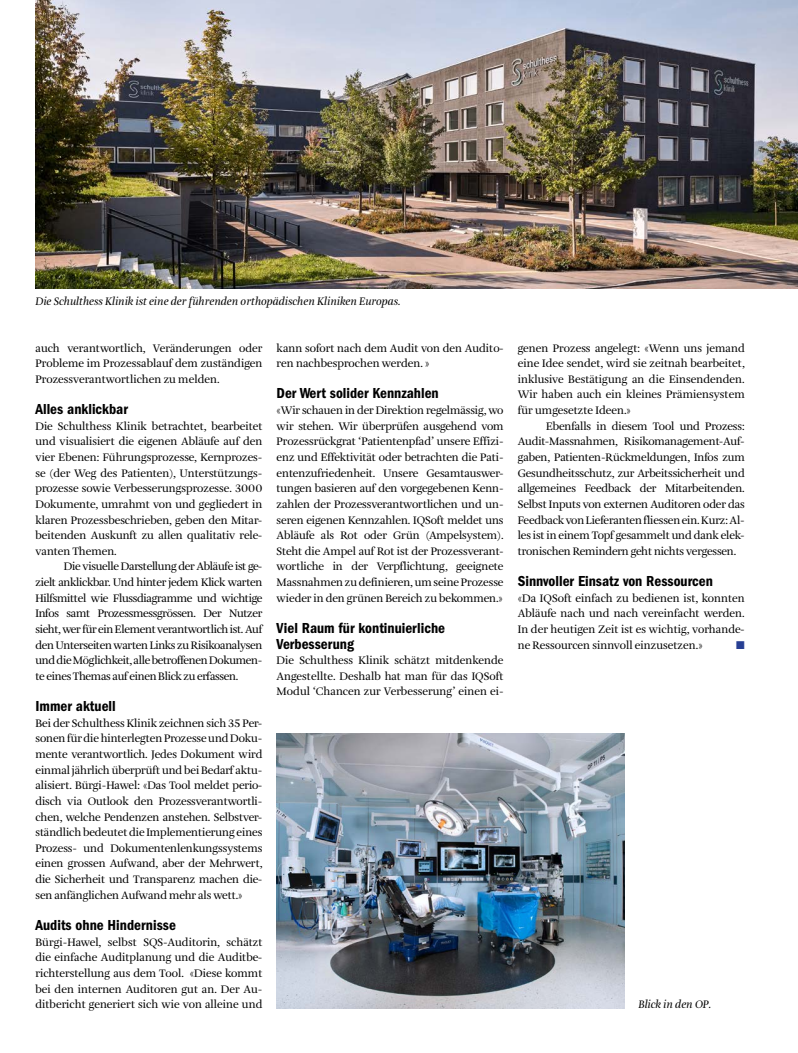
<style>
.page{position:relative;width:798px;height:1053px;background:#fff}
.page>*{position:absolute;margin:0;border:0;box-sizing:border-box;transform-origin:0 0}
.t1{font:15px/15.6px "ITC Franklin Gothic Std Dm Cd";color:#000}
.t2{font:11.25px/15.6px "Amalia Pro";color:#000;text-align:justify}
.t3{font:italic 11.25px "Amalia Pro";color:#000}
.t4{font:11.25px "Zapf Dingbats Std";color:#273f93}
</style>
<div class="page">
<img style="left:276px;top:733px;width:348px;height:275px">
<img style="left:35px;top:0;width:762px;height:289px">
<p class="t3" style="left:35px;top:294px;width:366px">Die Schulthess Klinik ist eine der führenden orthopädischen Kliniken Europas.</p>
<p class="t2" style="left:35px;top:340px;width:228px">auch verantwortlich, Veränderungen oder Probleme im Prozessablauf dem zuständigen Prozessverantwortlichen zu melden.</p>
<h1 class="t1" style="left:35px;top:401px;width:94px">Alles anklickbar</h1>
<p class="t2" style="left:35px;top:418px;width:228px">Die Schulthess Klinik betrachtet, bearbeitet und visualisiert die eigenen Abläufe auf den vier Ebenen: Führungsprozesse, Kernprozes&shy;se (der Weg des Patienten), Unterstützungs&shy;prozesse sowie Verbesserungsprozesse. 3000<br>Dokumente, umrahmt von und gegliedert in klaren Prozessbeschrieben, geben den Mitar&shy;beitenden Auskunft zu allen qualitativ rele&shy;vanten Themen.</p>
<p class="t2" style="left:35px;top:559px;width:228px;text-indent:28px">Die visuelle Darstellung der Abläufe ist ge&shy;zielt anklickbar. Und hinter jedem Klick warten Hilfsmittel wie Flussdiagramme und wichtige Infos samt Prozessmessgrössen. Der Nutzer sieht, wer für ein Element verantwortlich ist. Auf den Unterseiten warten Links zu Risikoanalysen und die Möglichkeit, alle betroffenen Dokumen&shy;te eines Themas auf einen Blick zu erfassen.</p>
<h1 class="t1" style="left:35px;top:698px;width:82px">Immer aktuell</h1>
<p class="t2" style="left:35px;top:715px;width:228px">Bei der Schulthess Klinik zeichnen sich 35 Per&shy;sonen für die hinterlegten Prozesse und Doku&shy;mente verantwortlich. Jedes Dokument wird einmal jährlich überprüft und bei Bedarf aktu&shy;alisiert. Bürgi-Hawel: «Das Tool meldet perio&shy;disch via Outlook den Prozessverantwortli&shy;chen, welche Pendenzen anstehen. Selbstver&shy;ständlich bedeutet die Implementierung eines Prozess- und Dokumentenlenkungssystems einen grossen Aufwand, aber der Mehrwert, die Sicherheit und Transparenz machen die&shy;sen anfänglichen Aufwand mehr als wett.»</p>
<h1 class="t1" style="left:35px;top:917px;width:142px">Audits ohne Hindernisse</h1>
<p class="t2" style="left:35px;top:934px;width:228px">Bürgi-Hawel, selbst SQS-Auditorin, schätzt die einfache Auditplanung und die Auditbe&shy;richterstellung aus dem Tool. «Diese kommt bei den internen Auditoren gut an. Der Au&shy;ditbericht generiert sich wie von alleine und</p>
<p class="t2" style="left:276px;top:340px;width:228px">kann sofort nach dem Audit von den Audito&shy;ren nachbesprochen werden. »</p>
<h1 class="t1" style="left:276px;top:385px;width:163px">Der Wert solider Kennzahlen</h1>
<p class="t2" style="left:276px;top:403px;width:228px">«Wir schauen in der Direktion regelmässig, wo wir stehen. Wir überprüfen ausgehend vom Prozessrückgrat ‘Patientenpfad’ unsere Effizi&shy;enz und Effektivität oder betrachten die Pati&shy;entenzufriedenheit. Unsere Gesamtauswer&shy;tungen basieren auf den vorgegebenen Kenn&shy;zahlen der Prozessverantwortlichen und un&shy;seren eigenen Kennzahlen. IQSoft meldet uns Abläufe als Rot oder Grün (Ampelsystem).<br>Steht die Ampel auf Rot ist der Prozessverant&shy;wortliche in der Verpflichtung, geeignete Massnahmen zu definieren, um seine Prozesse wieder in den grünen Bereich zu bekommen.»</p>
<h1 class="t1" style="left:276px;top:620px;width:170px">Viel Raum für kontinuierliche<br>Verbesserung</h1>
<p class="t2" style="left:276px;top:653px;width:228px">Die Schulthess Klinik schätzt mitdenkende Angestellte. Deshalb hat man für das IQSoft Modul ‘Chancen zur Verbesserung’ einen ei-</p>
<p class="t2" style="left:517px;top:340px;width:228px">genen Prozess angelegt: «Wenn uns jemand eine Idee sendet, wird sie zeitnah bearbeitet, inklusive Bestätigung an die Einsendenden.<br>Wir haben auch ein kleines Prämiensystem für umgesetzte Ideen.»</p>
<p class="t2" style="left:517px;top:418px;width:228px;text-indent:28px">Ebenfalls in diesem Tool und Prozess:<br>Audit-Massnahmen, Risikomanagement-Auf&shy;gaben, Patienten-Rückmeldungen, Infos zum Gesundheitsschutz, zur Arbeitssicherheit und allgemeines Feedback der Mitarbeitenden.<br>Selbst Inputs von externen Auditoren oder das Feedback von Lieferanten fliessen ein. Kurz: Al&shy;les ist in einem Topf gesammelt und dank elek&shy;tronischen Remindern geht nichts vergessen.</p>
<h1 class="t1" style="left:517px;top:573px;width:196px">Sinnvoller Einsatz von Ressourcen</h1>
<p class="t2" style="left:517px;top:590px;width:228px">«Da IQSoft einfach zu bedienen ist, konnten Abläufe nach und nach vereinfacht werden.<br>In der heutigen Zeit ist es wichtig, vorhande&shy;ne Ressourcen sinnvoll einzusetzen.»</p>
<p class="t4" style="left:736px;top:639px;width:10px">■</p>
<p class="t3" style="left:638px;top:997px;width:74px">Blick in den OP.</p>
</div>
